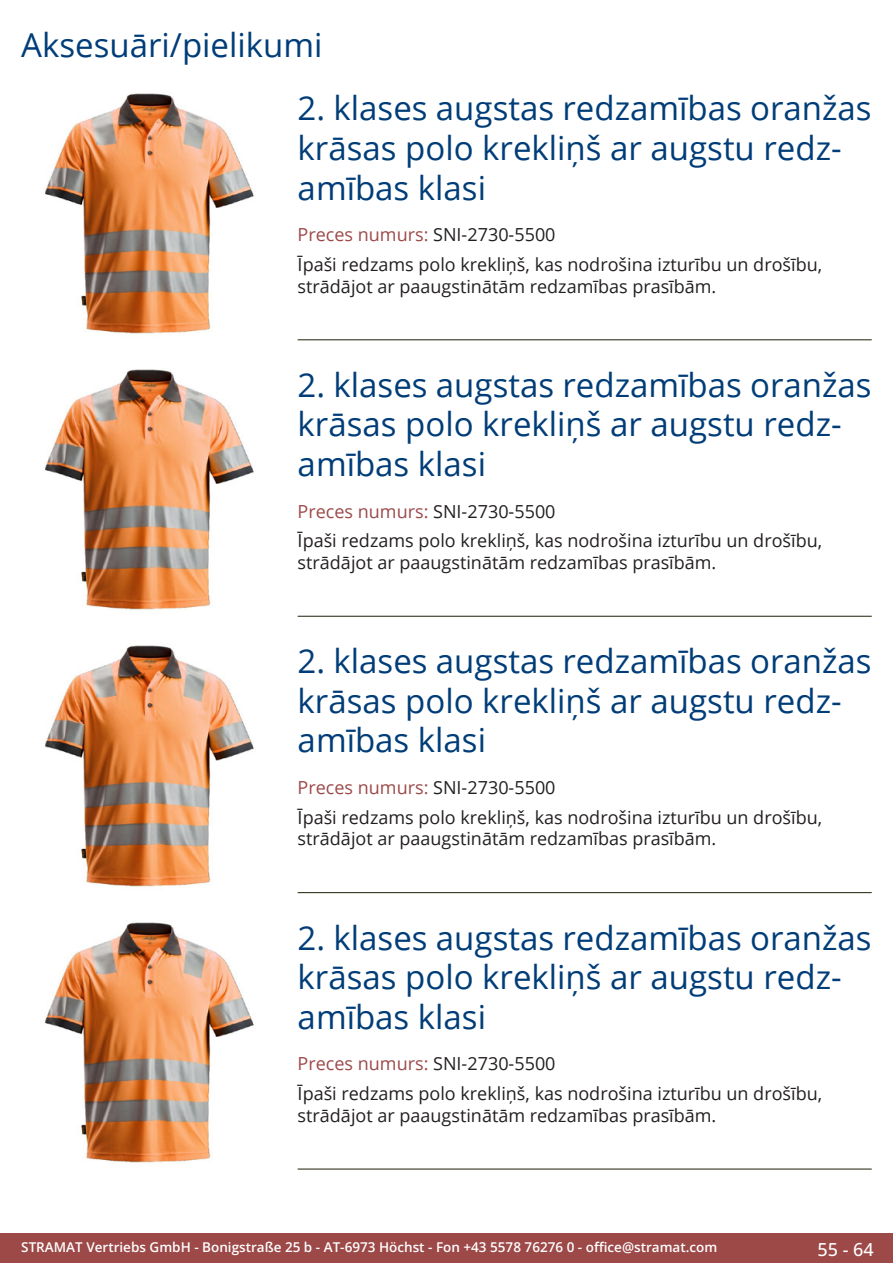
<style>
.page{position:relative;width:893px;height:1263px;background:#fff}
.page>*{position:absolute;margin:0;border:0;box-sizing:border-box;transform-origin:0 0}
.Produkttitel{font:33px/39.6px "Open Sans";color:#003d78}
.RastTitel{font:33px "Open Sans";color:#003d78}
.Beschreibung_Text{font:18px/21.6px "Open Sans";color:#231f20}
.TechDaten_Überschrif{font:18px "Open Sans";color:#9c4948}
.t1{font:500 18px "Open Sans";color:#fff}
.t2{font:600 13.5px "Open Sans";color:#fff}
.s1{color:#231f20}
</style>
<div class="page">
<div style="left:0;top:1233px;width:893px;height:30px;background:#9c4948"></div>
<hr style="left:298px;top:340px;width:574px;height:1px;background:#201d08">
<hr style="left:298px;top:616px;width:574px;height:1px;background:#201d08">
<hr style="left:298px;top:892px;width:574px;height:1px;background:#201d08">
<hr style="left:298px;top:1169px;width:574px;height:1px;background:#201d08">
<img style="left:45px;top:93px;width:209px;height:241px">
<img style="left:45px;top:369px;width:209px;height:241px">
<img style="left:45px;top:645px;width:209px;height:242px">
<img style="left:45px;top:922px;width:209px;height:241px">
<p class="RastTitel" style="left:21px;top:22px;width:303px">Aksesuāri/pielikumi</p>
<p class="Produkttitel" style="left:298px;top:88px;width:576px">2. klases augstas redzamības oranžas krāsas polo krekliņš ar augstu redz&shy;amības klasi</p>
<p class="TechDaten_Überschrif" style="left:298px;top:222px;width:259px">Preces numurs: <span class="s1">SNI-2730-5500</span></p>
<p class="Beschreibung_Text" style="left:298px;top:253px;width:526px">Īpaši redzams polo krekliņš, kas nodrošina izturību un drošību, strādājot ar paaugstinātām redzamības prasībām.</p>
<p class="Produkttitel" style="left:298px;top:364px;width:576px">2. klases augstas redzamības oranžas krāsas polo krekliņš ar augstu redz&shy;amības klasi</p>
<p class="TechDaten_Überschrif" style="left:298px;top:499px;width:259px">Preces numurs: <span class="s1">SNI-2730-5500</span></p>
<p class="Beschreibung_Text" style="left:298px;top:530px;width:526px">Īpaši redzams polo krekliņš, kas nodrošina izturību un drošību, strādājot ar paaugstinātām redzamības prasībām.</p>
<p class="Produkttitel" style="left:298px;top:640px;width:576px">2. klases augstas redzamības oranžas krāsas polo krekliņš ar augstu redz&shy;amības klasi</p>
<p class="TechDaten_Überschrif" style="left:298px;top:775px;width:259px">Preces numurs: <span class="s1">SNI-2730-5500</span></p>
<p class="Beschreibung_Text" style="left:298px;top:806px;width:526px">Īpaši redzams polo krekliņš, kas nodrošina izturību un drošību, strādājot ar paaugstinātām redzamības prasībām.</p>
<p class="Produkttitel" style="left:298px;top:917px;width:576px">2. klases augstas redzamības oranžas krāsas polo krekliņš ar augstu redz&shy;amības klasi</p>
<p class="TechDaten_Überschrif" style="left:298px;top:1051px;width:259px">Preces numurs: <span class="s1">SNI-2730-5500</span></p>
<p class="Beschreibung_Text" style="left:298px;top:1082px;width:526px">Īpaši redzams polo krekliņš, kas nodrošina izturību un drošību, strādājot ar paaugstinātām redzamības prasībām.</p>
<p class="t2" style="left:21px;top:1238px;width:698px">STRAMAT Vertriebs GmbH - Bonigstraße 25 b - AT-6973 Höchst - Fon +43 5578 76276 0 - office@stramat.com</p>
<p class="t1" style="left:817px;top:1237px;width:58px">55 - 64</p>
</div>
